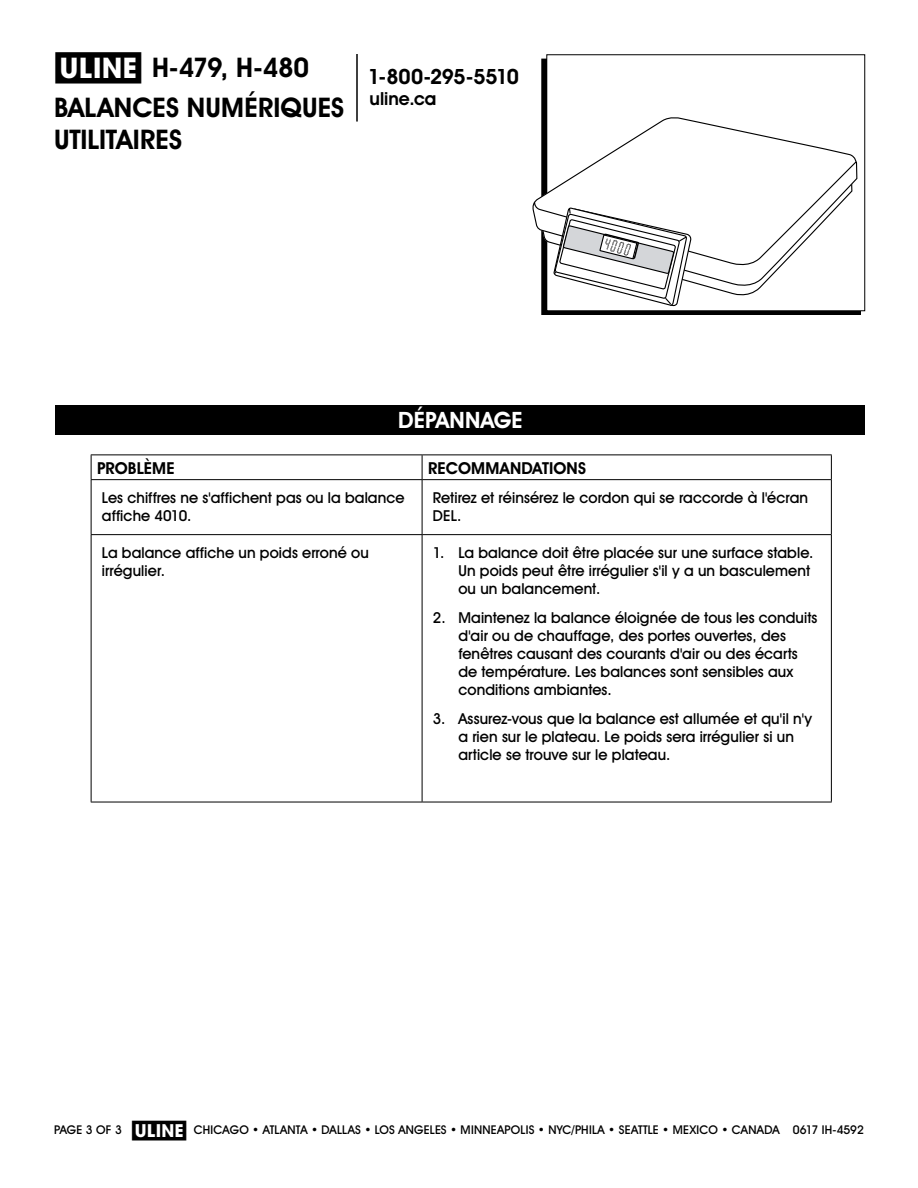
<style>
.page{position:relative;width:918px;height:1188px;background:#fff}
.page>*{position:absolute;margin:0;border:0;box-sizing:border-box;transform-origin:0 0}
.t1{font:700 27px/39.6px "Uline Two Knine";letter-spacing:.005em;color:#000}
.t2{font:700 22.5px "Uline Two Knine";letter-spacing:.005em;color:#fff}
.t3{font:700 21px "Uline Two Knine";letter-spacing:-.02em;color:#000}
.t4{font:700 18px "Uline Two Knine";color:#000}
.t5{font:700 16.5px "Uline Two Knine";letter-spacing:.01em;color:#000}
.t6{font:15px/18px "Uline Two Knine";letter-spacing:.005em;color:#000}
.t7{font:12px "Uline Two Knine";letter-spacing:.015em;color:#000}
.t8{font:12px "Uline Two Knine";letter-spacing:-.005em;color:#000}
.s1{font-size:28.5px}
.s2{font-size:18px}
</style>
<div class="page">
<hr style="left:356px;top:54px;width:2px;height:68px;background:#000">
<hr style="left:91px;top:480px;width:1px;height:54px;background:#000">
<hr style="left:91px;top:534px;width:331px;height:1px;background:#000">
<hr style="left:91px;top:535px;width:1px;height:267px;background:#000">
<hr style="left:422px;top:534px;width:410px;height:1px;background:#000">
<hr style="left:91px;top:802px;width:331px;height:1px;background:#000">
<hr style="left:422px;top:802px;width:410px;height:1px;background:#000">
<svg style="left:422px;top:455px;width:1px;height:24px"></svg>
<hr style="left:422px;top:480px;width:1px;height:54px;background:#000">
<hr style="left:831px;top:480px;width:1px;height:54px;background:#000">
<hr style="left:422px;top:535px;width:1px;height:267px;background:#000">
<hr style="left:831px;top:535px;width:1px;height:267px;background:#000">
<hr style="left:91px;top:454px;width:331px;height:1px;background:#000">
<svg style="left:91px;top:455px;width:1px;height:24px"></svg>
<hr style="left:422px;top:454px;width:410px;height:1px;background:#000">
<svg style="left:831px;top:455px;width:1px;height:24px"></svg>
<hr style="left:91px;top:479px;width:331px;height:1px;background:#000">
<hr style="left:422px;top:479px;width:410px;height:1px;background:#000">
<div style="left:56px;top:405px;width:810px;height:30px;background:#000"></div>
<svg style="left:532px;top:58px;width:326px;height:232px"></svg>
<svg style="left:542px;top:183px;width:311px;height:124px"></svg>
<h1 class="t1" style="left:54px;top:48px;width:292px"><span class="s1">π</span> H-479, H-480<br>BALANCES NUMÉRIQUES</h1>
<h1 class="t1" style="left:54px;top:120px;width:130px">UTILITAIRES</h1>
<h3 class="t3" style="left:368px;top:64px;width:152px">1-800-295-5510</h3>
<p class="t4" style="left:370px;top:88px;width:68px">uline.ca</p>
<h2 class="t2" style="left:398px;top:407px;width:126px">DÉPANNAGE</h2>
<p class="t5" style="left:97px;top:458px;width:79px">PROBLÈME</p>
<p class="t5" style="left:428px;top:458px;width:159px">RECOMMANDATIONS</p>
<p class="t6" style="left:102px;top:489px;width:304px">Les chiffres ne s'affichent pas ou la balance affiche 4010.</p>
<p class="t6" style="left:433px;top:489px;width:377px">Retirez et réinsérez le cordon qui se raccorde à l'écran<br>DEL.</p>
<p class="t6" style="left:102px;top:544px;width:268px">La balance affiche un poids erroné ou irrégulier.</p>
<p class="t6" style="left:458px;top:544px;width:356px;text-indent:-26px">1. La balance doit être placée sur une surface stable.<br>Un poids peut être irrégulier s'il y a un basculement ou un balancement.</p>
<p class="t6" style="left:458px;top:608px;width:361px;text-indent:-26px">2. Maintenez la balance éloignée de tous les conduits d'air ou de chauffage, des portes ouvertes, des fenêtres causant des courants d'air ou des écarts de température. Les balances sont sensibles aux conditions ambiantes.</p>
<p class="t6" style="left:458px;top:709px;width:355px;text-indent:-26px">3. Assurez-vous que la balance est allumée et qu'il n'y a rien sur le plateau. Le poids sera irrégulier si un article se trouve sur le plateau.</p>
<p class="t7" style="left:132px;top:1122px;width:649px"><span class="s2">π</span> CHICAGO • ATLANTA • DALLAS • LOS ANGELES • MINNEAPOLIS • NYC/PHILA • SEATTLE • MEXICO • CANADA</p>
<p class="t7" style="left:54px;top:1122px;width:69px">PAGE 3 OF 3</p>
<p class="t8" style="left:793px;top:1122px;width:73px">0617 IH-4592</p>
</div>
